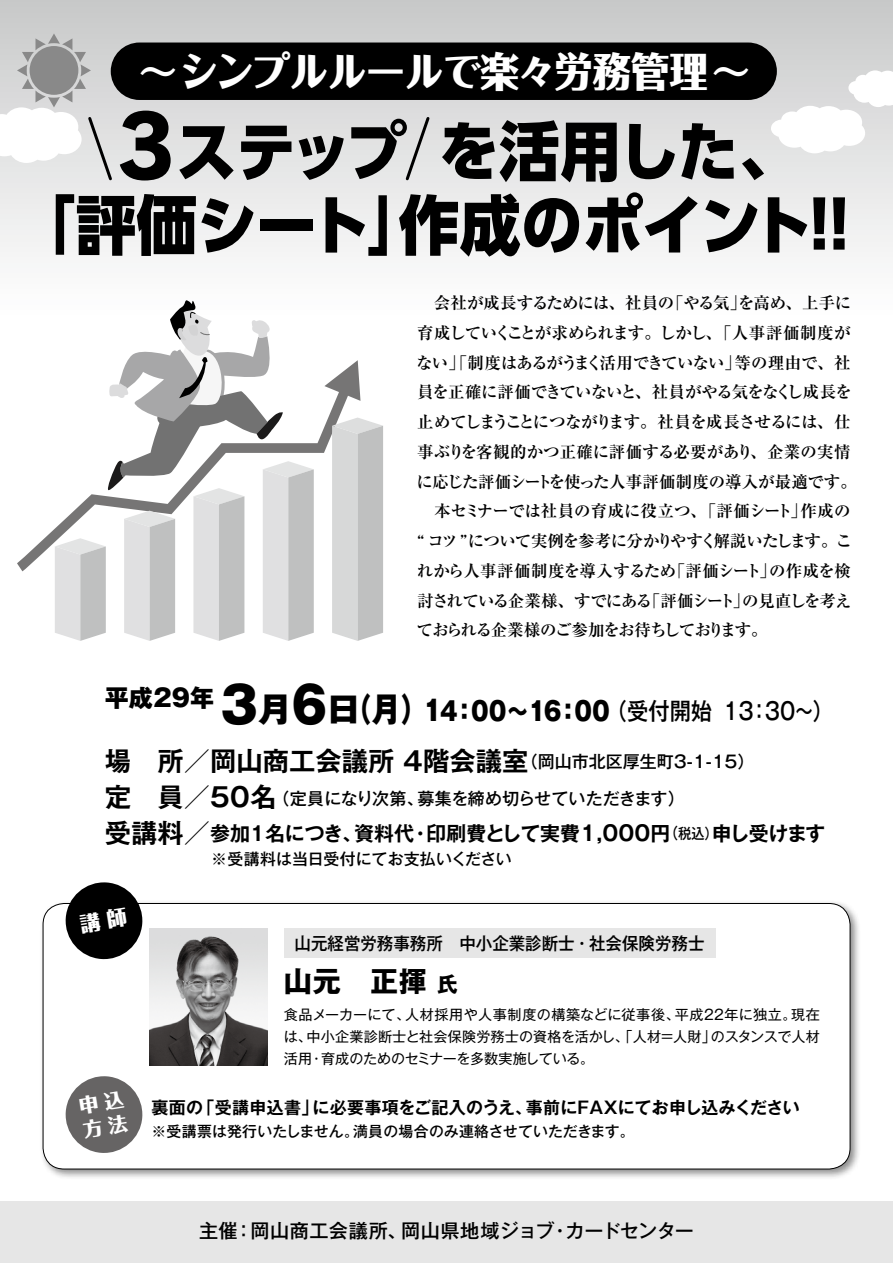
<style>
.page{position:relative;width:893px;height:1263px;background:#fff}
.page>*{position:absolute;margin:0;border:0;box-sizing:border-box;transform-origin:0 0}
.t1{font:85.05px "Rodin Pro EB";color:#000}
.t2{font:800 64.8px "UD Shin Go Pr 6";letter-spacing:-.02em;color:#000;scale:.94 1}
.t3{font:800 49.5px "Gothic MB101 Pr 6";color:#000;scale:.94 1}
.t4{font:800 49.5px "Gothic MB101 Pr 6";color:#000}
.t5{font:800 40.35px "Folk Pro";color:#fff;scale:.95 1}
.t6{font:800 33.6px "Gothic MB101 Pr 6";color:#000;scale:.85 1}
.t7{font:800 33.6px "Gothic MB101 Pr 6";color:#000}
.t8{font:700 28.2px "Gothic MB101 Pr 6";color:#000}
.t9{font:700 26.25px "Gothic MB101 Pr 6 De";color:#000}
.t10{font:800 25.8px "Gothic MB101 Pr 6";color:#000;scale:.9 1}
.t11{font:800 24px "Gothic MB101 Pr 6";letter-spacing:-.05em;color:#000}
.t12{font:500 23.7px "Gothic MB101 Pr 6";color:#000;scale:.9 1}
.t13{font:700 20.55px "Gothic MB101 Pr 6";color:#000}
.t14{font:700 19.95px "Gothic MB101 Pr 6 De";letter-spacing:-.025em;color:#000}
.t15{font:700 19.95px "Gothic MB101 Pr 6 De";letter-spacing:-.005em;color:#000}
.t16{font:500 19.2px "Gothic MB101 Pr 6";letter-spacing:.01em;color:#000}
.t17{font:500 19.2px "Gothic MB101 Pr 6";letter-spacing:.03em;color:#000}
.t18{font:500 19.2px "Gothic MB101 Pr 6";letter-spacing:-.05em;color:#000}
.t19{font:800 19.05px/24.3px "Folk Pro";color:#fff}
.t20{font:500 17.4px "Gothic MB101 Pr 6";color:#000;scale:.95 1}
.t21{font:500 16.95px "Gothic MB101 Pr 6";color:#000}
.t22{font:700 16.95px "Gothic MB101 Pr 6 De";letter-spacing:.015em;color:#000}
.t23{font:700 16.5px/29.7px "Ryumin Pr 6";letter-spacing:-.035em;color:#000}
.t24{font:700 16.5px "Ryumin Pr 6";letter-spacing:-.055em;color:#000}
.t25{font:700 16.5px/29.7px "Ryumin Pr 6";letter-spacing:-.07em;color:#000}
.t26{font:700 16.5px "Ryumin Pr 6";letter-spacing:-.015em;color:#000}
.t27{font:700 16.5px "Ryumin Pr 6";color:#000}
.t28{font:700 16.5px "Ryumin Pr 6";letter-spacing:-.005em;color:#000}
.t29{font:500 15.9px "Gothic MB101 Pr 6";letter-spacing:.005em;color:#000}
.t30{font:500 14.85px "Gothic MB101 Pr 6";letter-spacing:.01em;color:#000}
.t31{font:500 14.55px "Gothic MB101 Pr 6";color:#000;scale:.9 1}
.t32{font:14.1px "Gothic MB101 Pr 6";letter-spacing:.01em;color:#000}
.t33{font:14.1px "Gothic MB101 Pr 6";letter-spacing:.04em;color:#000}
.t34{font:14.1px "Gothic MB101 Pr 6";letter-spacing:-.015em;color:#000}
.t35{font:14.1px "Gothic MB101 Pr 6";letter-spacing:-.025em;color:#000}
.s1{font-size:27.75px}
.s2{font-size:21px}
.s3{font-size:15.75px}
</style>
<div class="page">
<div style="left:0;top:1201px;width:893px;height:62px;background:#e6e6e6"></div>
<div style="left:0;top:0;width:893px;height:321px;background:linear-gradient(to bottom,#c5c6c6,#fff)"></div>
<svg style="left:771px;top:70px;width:122px;height:83px"></svg>
<div style="left:39px;top:899px;width:822px;height:281px;background:#000;opacity:.45"></div>
<div style="left:43px;top:903px;width:807px;height:266px;background:#fff;border-radius:21px"></div>
<svg style="left:65px;top:1076px;width:78px;height:77px"></svg>
<div style="left:284px;top:928px;width:431px;height:30px;background:#e6e6e6"></div>
<img style="left:149px;top:928px;width:118px;height:138px">
<div style="left:111px;top:43px;width:666px;height:57px;background:#000;border-radius:29px"></div>
<svg style="left:0;top:33px;width:114px;height:150px"></svg>
<svg style="left:403px;top:115px;width:29px;height:68px"></svg>
<svg style="left:17px;top:360px;width:343px;height:211px"></svg>
<svg style="left:55px;top:299px;width:259px;height:342px"></svg>
<svg style="left:332px;top:417px;width:51px;height:224px"></svg>
<svg style="left:64px;top:882px;width:80px;height:78px"></svg>
<h3 class="t5" style="left:139px;top:37px;width:645px">～シンプルルールで楽々労務管理~</h3>
<h1 class="t1" style="left:117px;top:88px;width:60px">3</h1>
<h2 class="t2" style="left:176px;top:98px;width:247px">ステップ</h2>
<h2 class="t2" style="left:438px;top:98px;width:386px">を活用した、</h2>
<h2 class="t2" style="left:14px;top:172px;width:850px">「評価シート作成のポイント</h2>
<h2 class="t2" style="left:367px;top:172px;width:66px">」</h2>
<h2 class="t2" style="left:789px;top:172px;width:87px">!!</h2>
<p class="t28" style="left:417px;top:290px;width:259px">　会社が成長するためには、社員の</p>
<p class="t23" style="left:417px;top:317px;width:435px">育成していくことが求められます。しかし、「人事評価制度が</p>
<p class="t23" style="left:734px;top:347px;width:117px">等の理由で、社</p>
<p class="t23" style="left:738px;top:287px;width:115px">を高め、上手に</p>
<p class="t23" style="left:667px;top:287px;width:81px">「やる気」</p>
<p class="t24" style="left:416px;top:349px;width:326px">ない」「制度はあるがうまく活用できていない」</p>
<p class="t24" style="left:417px;top:379px;width:436px">員を正確に評価できていないと、社員がやる気をなくし成長を</p>
<p class="t24" style="left:417px;top:409px;width:435px">止めてしまうことにつながります。社員を成長させるには、仕</p>
<p class="t23" style="left:750px;top:436px;width:102px">、企業の実情</p>
<p class="t27" style="left:417px;top:438px;width:337px">事ぶりを客観的かつ正確に評価する必要があり</p>
<p class="t23" style="left:416px;top:466px;width:442px">に応じた評価シートを使った人事評価制度の導入が最適です。</p>
<p class="t23" style="left:801px;top:495px;width:52px">作成の</p>
<p class="t26" style="left:417px;top:498px;width:391px">　本セミナーでは社員の育成に役立つ、「評価シート」</p>
<p class="t24" style="left:417px;top:528px;width:436px">“ コツ ”について実例を参考に分かりやすく解説いたします。こ</p>
<p class="t23" style="left:769px;top:555px;width:83px">の作成を検</p>
<p class="t23" style="left:644px;top:555px;width:209px;text-indent:-227px">れから人事評価制度を導入するため<br>「評価シートの見直しを考え</p>
<p class="t23" style="left:669px;top:555px;width:109px">「評価シート」</p>
<p class="t25" style="left:417px;top:585px;width:353px">討されている企業様、すでにある<br>ておられる企業様のご参加をお待ちしております。</p>
<p class="t23" style="left:733px;top:585px;width:18px">」</p>
<h3 class="t11" style="left:105px;top:678px;width:111px">平成２9年</h3>
<h3 class="t4" style="left:221px;top:663px;width:39px">3</h3>
<h3 class="t3" style="left:292px;top:663px;width:39px">6</h3>
<h3 class="t6" style="left:327px;top:681px;width:121px">（日月）</h3>
<h3 class="t7" style="left:258px;top:681px;width:35px">月</h3>
<h3 class="t10" style="left:420px;top:689px;width:215px"><span class="s1">１</span>4：0０～１６：0０</h3>
<h3 class="t12" style="left:606px;top:691px;width:255px">（受付開始 13：30~(</h3>
<h3 class="t9" style="left:105px;top:739px;width:28px">場</h3>
<h3 class="t9" style="left:105px;top:775px;width:28px">定</h3>
<h3 class="t9" style="left:157px;top:739px;width:372px">所／岡山商工会議所４階会議室</h3>
<p class="t21" style="left:521px;top:747px;width:235px">（岡山市北区厚生町3-1-15(</p>
<h3 class="t9" style="left:157px;top:775px;width:120px">員／５０名</h3>
<p class="t21" style="left:273px;top:784px;width:153px">（定員になり次第、</p>
<p class="t21" style="left:417px;top:784px;width:269px">募集を締め切らせていただきます(</p>
<h3 class="t9" style="left:105px;top:811px;width:107px">受講料／</h3>
<p class="t15" style="left:426px;top:816px;width:245px">印刷費として実費<span class="s2">1,000</span>円</p>
<p class="t14" style="left:210px;top:816px;width:154px">参加１名につき、</p>
<p class="t14" style="left:354px;top:816px;width:61px">資料代</p>
<p class="t14" style="left:712px;top:816px;width:115px">申し受けます</p>
<p class="t31" style="left:664px;top:821px;width:61px"><span class="s3">（</span>税込）</p>
<p class="t14" style="left:410px;top:816px;width:21px">・</p>
<p class="t29" style="left:227px;top:846px;width:286px">受講料は当日受付にてお支払いください</p>
<p class="t20" style="left:295px;top:928px;width:433px">山元経営労務事務所　中小企業診断士・社会保険労務士</p>
<h3 class="t8" style="left:284px;top:957px;width:145px">山元　正揮</h3>
<p class="t13" style="left:437px;top:967px;width:22px">氏</p>
<p class="t33" style="left:405px;top:1003px;width:276px">人材採用や人事制度の構築などに従事後、</p>
<p class="t32" style="left:284px;top:1003px;width:128px">食品メーカーにて、</p>
<p class="t33" style="left:675px;top:1003px;width:123px">平成22年に独立。</p>
<p class="t32" style="left:791px;top:1003px;width:30px">現在</p>
<p class="t32" style="left:306px;top:1025px;width:411px">中小企業診断士と社会保険労務士の資格を活かし、「人材＝人財」</p>
<p class="t35" style="left:711px;top:1025px;width:111px">のスタンスで人材</p>
<p class="t32" style="left:284px;top:1025px;width:30px">は、</p>
<p class="t19" style="left:77px;top:1091px;width:46px;rotate:-9deg">申込方法</p>
<p class="t34" style="left:321px;top:1047px;width:275px">育成のためのセミナーを多数実施している。</p>
<p class="t32" style="left:284px;top:1047px;width:30px">活用</p>
<p class="t32" style="left:310px;top:1047px;width:16px">・</p>
<p class="t22" style="left:313px;top:1093px;width:221px">に必要事項をご記入のうえ、</p>
<p class="t22" style="left:526px;top:1093px;width:276px">事前にFAXにてお申し込みください</p>
<p class="t22" style="left:197px;top:1093px;width:123px">「受講申込書」</p>
<p class="t22" style="left:151px;top:1093px;width:53px">裏面の</p>
<p class="t30" style="left:353px;top:1119px;width:283px">満員の場合のみ連絡させていただきます。</p>
<p class="t30" style="left:151px;top:1119px;width:209px">※受講票は発行いたしません。</p>
<p class="t16" style="left:199px;top:1215px;width:40px">主催</p>
<p class="t17" style="left:250px;top:1215px;width:158px">岡山商工会議所、</p>
<p class="t16" style="left:234px;top:1215px;width:21px">：</p>
<p class="t16" style="left:401px;top:1215px;width:155px">岡山県地域ジョブ</p>
<p class="t18" style="left:565px;top:1215px;width:130px">カードセンター</p>
<p class="t16" style="left:550px;top:1215px;width:21px">・</p>
</div>
